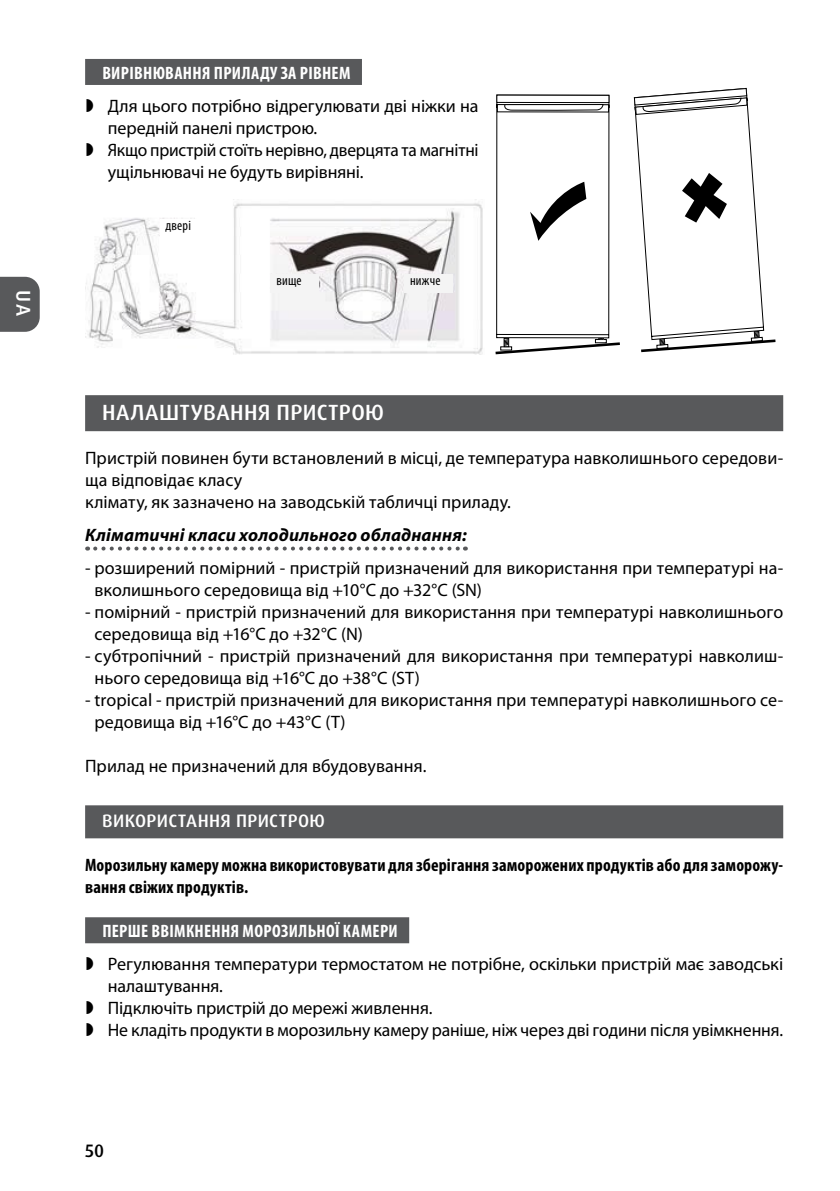
<style>
.page{position:relative;width:840px;height:1191px;background:#fff}
.page>*{position:absolute;margin:0;border:0;box-sizing:border-box;transform-origin:0 0}
.t1{font:500 22px "Dax Pro";letter-spacing:.015em;color:#fff}
.t2{font:500 20px "Dax Pro";color:#fff}
.t3{font:18px/22px "Myriad Pro";color:#000}
.t4{font:700 condensed 18px/22px "Myriad Pro";letter-spacing:.01em;color:#000}
.t5{font:700 condensed 18px "Myriad Pro";letter-spacing:.02em;color:#fff}
.t6{font:italic 700 18px "Myriad Pro";letter-spacing:.01em;color:#000}
.t7{font:500 18px "Dax Pro";letter-spacing:.02em;color:#fff}
.t8{font:500 18px "Dax Pro";color:#000}
.t9{font:condensed 14px "Myriad Pro";letter-spacing:.015em;color:#000}
</style>
<div class="page">
<svg style="left:0;top:277px;width:40px;height:55px;background:#606163"></svg>
<div style="left:85px;top:59px;width:277px;height:26px;background:#58595b"></div>
<div style="left:85px;top:395px;width:697px;height:36px;background:#58595b"></div>
<svg style="left:95px;top:546px;width:370px;height:4px"></svg>
<div style="left:85px;top:805px;width:697px;height:33px;background:#58595b"></div>
<div style="left:85px;top:917px;width:324px;height:26px;background:#58595b"></div>
<svg style="left:633px;top:88px;width:143px;height:265px"></svg>
<svg style="left:495px;top:94px;width:125px;height:261px"></svg>
<img style="left:85px;top:203px;width:398px;height:151px">
<div style="left:160px;top:219px;width:48px;height:19px;background:#fff"></div>
<div style="left:270px;top:274px;width:49px;height:19px;background:#f4f4f4"></div>
<div style="left:404px;top:274px;width:48px;height:19px;background:#f4f4f4"></div>
<p class="t2" style="left:36px;top:290px;width:28px;rotate:90deg">UA</p>
<p class="t5" style="left:102px;top:63px;width:250px">ВИРІВНЮВАННЯ ПРИЛАДУ ЗА РІВНЕМ</p>
<p class="t3" style="left:108px;top:95px;width:372px">Для цього потрібно відрегулювати дві ніжки на передній панелі пристрою.<br>Якщо пристрій стоїть нерівно, дверцята та магнітні ущільнювачі не будуть вирівняні.</p>
<p class="t9" style="left:165px;top:218px;width:27px">двері</p>
<p class="t9" style="left:276px;top:273px;width:27px">вище</p>
<p class="t9" style="left:410px;top:273px;width:32px">нижче</p>
<p class="t1" style="left:102px;top:398px;width:283px">НАЛАШТУВАННЯ ПРИСТРОЮ</p>
<p class="t3" style="left:85px;top:447px;width:699px">Пристрій повинен бути встановлений в місці, де температура навколишнього середови&shy;ща відповідає класу<br>клімату, як зазначено на заводській табличці приладу.</p>
<p class="t6" style="left:85px;top:525px;width:383px">Кліматичні класи холодильного обладнання:</p>
<p class="t3" style="left:94px;top:557px;width:689px;text-indent:-9px">- розширений помірний - пристрій призначений для використання при температурі на&shy;вколишнього середовища від +10°C до +32°C (SN)</p>
<p class="t3" style="left:94px;top:601px;width:690px;text-indent:-9px">- помірний - пристрій призначений для використання при температурі навколишнього середовища від +16°C до +32°C (N)</p>
<p class="t3" style="left:94px;top:645px;width:689px;text-indent:-9px">- субтропічний - пристрій призначений для використання при температурі навколиш&shy;нього середовища від +16°C до +38°C (ST)</p>
<p class="t3" style="left:94px;top:689px;width:689px;text-indent:-9px">- tropical - пристрій призначений для використання при температурі навколишнього се&shy;редовища від +16°C до +43°C (T)</p>
<p class="t3" style="left:85px;top:755px;width:343px">Прилад не призначений для вбудовування.</p>
<p class="t7" style="left:102px;top:809px;width:224px">ВИКОРИСТАННЯ ПРИСТРОЮ</p>
<p class="t4" style="left:85px;top:854px;width:699px">Морозильну камеру можна використовувати для зберігання заморожених продуктів або для заморожу&shy;вання свіжих продуктів.</p>
<p class="t5" style="left:102px;top:921px;width:297px">ПЕРШЕ ВВІМКНЕННЯ МОРОЗИЛЬНОЇ КАМЕРИ</p>
<p class="t3" style="left:108px;top:953px;width:676px">Регулювання температури термостатом не потрібне, оскільки пристрій має заводські налаштування.<br>Підключіть пристрій до мережі живлення.<br>Не кладіть продукти в морозильну камеру раніше, ніж через дві години після увімкнення.</p>
<p class="t8" style="left:85px;top:1139px;width:21px">50</p>
</div>
